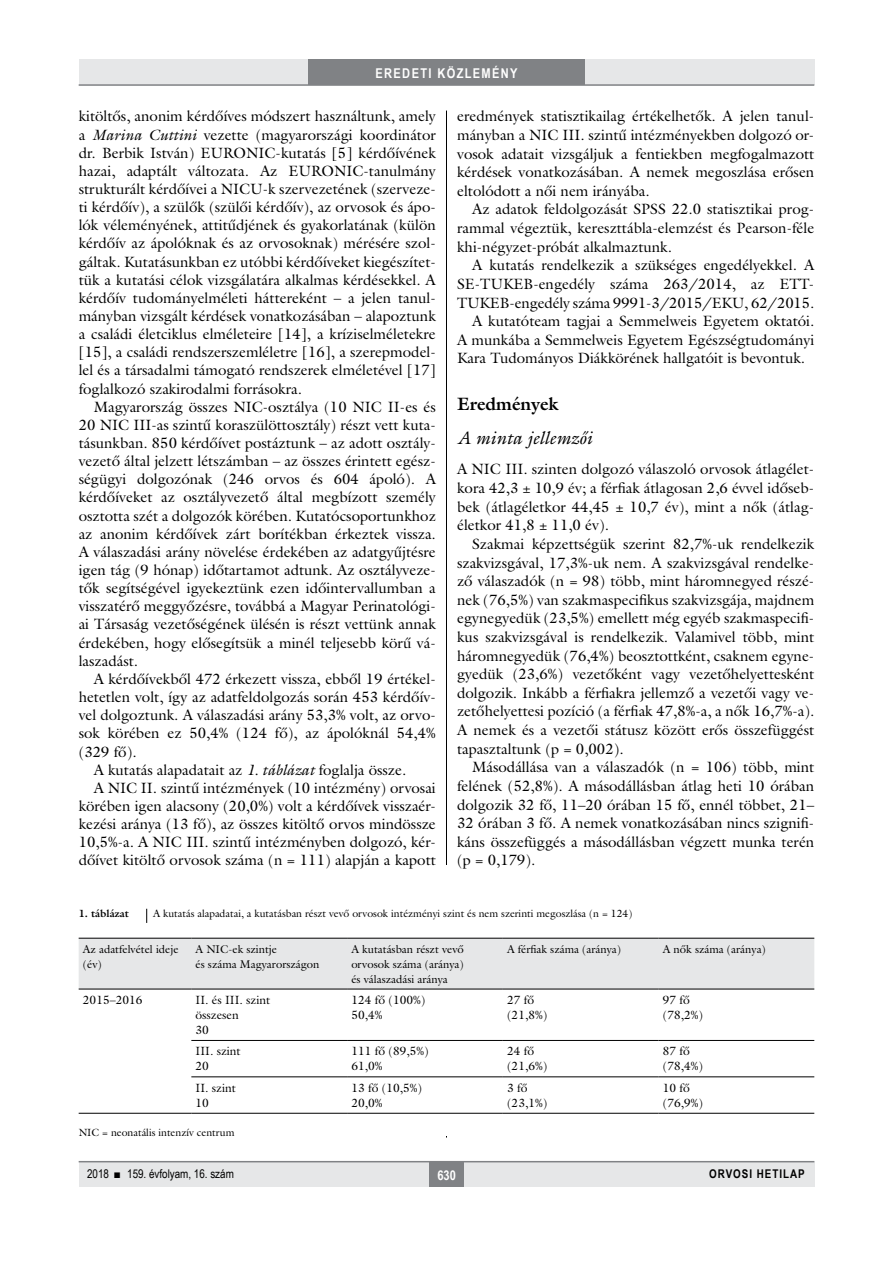
<style>
.page{position:relative;width:893px;height:1263px;background:#fff}
.page>*{position:absolute;margin:0;border:0;box-sizing:border-box;transform-origin:0 0}
.alcimkurziv{font:italic 18px "Galliard Reg";color:#000}
.alcimbold{font:700 18px "Galliard Reg";color:#000}
.Body_Text{font:15px/18.6px "Galliard Reg";color:#000;text-align:justify}
.Body_tompa{font:15px/18.1px "Galliard Reg";color:#000;text-align:justify}
.t1{font:700 13.5px "Arial Narrow";letter-spacing:.1em;color:#fff}
.tabla{font:12px "Galliard Reg";color:#000}
.t2{font:12px "Arial Narrow";color:#000}
.t3{font:700 12px "Arial Narrow";letter-spacing:.08em;color:#000}
.tablafej{font:11.25px/15px "Galliard Reg";color:#000}
.kepalairas2{font:10.5px "Galliard Reg";color:#000}
.kepalairas1{font:700 10.5px "Galliard Reg";color:#000}
.s1{font-style:italic}
</style>
<div class="page">
<div style="left:79px;top:1161px;width:735px;height:25px;background:#e6e7e8"></div>
<hr style="left:79px;top:1161px;width:735px;height:1px;background:#808285">
<div style="left:430px;top:1161px;width:34px;height:25px;background:#808285"></div>
<div style="left:79px;top:60px;width:735px;height:25px;background:#e6e7e8"></div>
<div style="left:308px;top:60px;width:277px;height:25px;background:#808285"></div>
<hr style="left:79px;top:84px;width:735px;height:2px;background:#808285">
<hr style="left:446px;top:111px;width:1px;height:1026px;background:#000">
<div style="left:79px;top:865px;width:735px;height:271px;background:#fff"></div>
<svg style="left:146px;top:909px;width:1px;height:14px"></svg>
<div style="left:79px;top:939px;width:735px;height:50px;background:#e6e7e8"></div>
<hr style="left:191px;top:1040px;width:156px;height:1px;background:#000">
<hr style="left:347px;top:1040px;width:156px;height:1px;background:#000">
<hr style="left:503px;top:1040px;width:156px;height:1px;background:#000">
<hr style="left:659px;top:1040px;width:155px;height:1px;background:#000">
<hr style="left:191px;top:1076px;width:156px;height:1px;background:#000">
<hr style="left:347px;top:1076px;width:156px;height:1px;background:#000">
<hr style="left:503px;top:1076px;width:156px;height:1px;background:#000">
<hr style="left:659px;top:1076px;width:155px;height:1px;background:#000">
<hr style="left:191px;top:1113px;width:156px;height:1px;background:#000">
<hr style="left:347px;top:1113px;width:156px;height:1px;background:#000">
<hr style="left:503px;top:1113px;width:156px;height:1px;background:#000">
<hr style="left:659px;top:1113px;width:155px;height:1px;background:#000">
<hr style="left:79px;top:1113px;width:112px;height:1px;background:#000">
<hr style="left:79px;top:938px;width:112px;height:1px;background:#000">
<hr style="left:191px;top:938px;width:156px;height:1px;background:#000">
<hr style="left:347px;top:938px;width:156px;height:1px;background:#000">
<hr style="left:503px;top:938px;width:156px;height:1px;background:#000">
<hr style="left:659px;top:938px;width:155px;height:1px;background:#000">
<hr style="left:79px;top:989px;width:112px;height:1px;background:#000">
<hr style="left:191px;top:989px;width:156px;height:1px;background:#000">
<hr style="left:347px;top:989px;width:156px;height:1px;background:#000">
<hr style="left:503px;top:989px;width:156px;height:1px;background:#000">
<hr style="left:659px;top:989px;width:155px;height:1px;background:#000">
<p class="t1" style="left:375px;top:63px;width:144px">EREDETI KÖZLEMÉNY</p>
<p class="Body_tompa" style="left:79px;top:107px;width:359px">kitöltős, anonim kérdőíves módszert használtunk, amely a <span class="s1">Marina Cuttini</span> vezette (magyarországi koordinátor dr. Berbik István) EURONIC-kutatás [5] kérdőívének hazai, adaptált változata. Az EURONIC-tanulmány strukturált kérdőívei a NICU-k szervezetének (szerveze&shy;ti kérdőív), a szülők (szülői kérdőív), az orvosok és ápo&shy;lók véleményének, attitűdjének és gyakorlatának (külön kérdőív az ápolóknak és az orvosoknak) mérésére szol&shy;gáltak. Kutatásunkban ez utóbbi kérdőíveket kiegészítet&shy;tük a kutatási célok vizsgálatára alkalmas kérdésekkel. A kérdőív tudományelméleti háttereként – a jelen tanul&shy;mányban vizsgált kérdések vonatkozásában – alapoztunk a családi életciklus elméleteire [14], a kríziselméletekre [15], a családi rendszerszemléletre [16], a szerepmodel&shy;lel és a társadalmi támogató rendszerek elméletével [17] foglalkozó szakirodalmi forrásokra.</p>
<p class="Body_Text" style="left:79px;top:397px;width:359px;line-height:18.1px;text-indent:15px">Magyarország összes NIC-osztálya (10 NIC II-es és 20 NIC III-as szintű koraszülöttosztály) részt vett kuta&shy;tásunkban. 850 kérdőívet postáztunk – az adott osztály&shy;vezető által jelzett létszámban – az összes érintett egész&shy;ségügyi dolgozónak (246 orvos és 604 ápoló). A kérdőíveket az osztályvezető által megbízott személy osztotta szét a dolgozók körében. Kutatócsoportunkhoz az anonim kérdőívek zárt borítékban érkeztek vissza.<br>A válaszadási arány növelése érdekében az adatgyűjtésre igen tág (9 hónap) időtartamot adtunk. Az osztályveze&shy;tők segítségével igyekeztünk ezen időintervallumban a visszatérő meggyőzésre, továbbá a Magyar Perinatológi&shy;ai Társaság vezetőségének ülésén is részt vettünk annak érdekében, hogy elősegítsük a minél teljesebb körű vá&shy;laszadást.</p>
<p class="Body_Text" style="left:79px;top:669px;width:359px;line-height:18.1px;text-indent:15px">A kérdőívekből 472 érkezett vissza, ebből 19 értékel&shy;hetetlen volt, így az adatfeldolgozás során 453 kérdőív&shy;vel dolgoztunk. A válaszadási arány 53,3% volt, az orvo&shy;sok körében ez 50,4% (124 fő), az ápolóknál 54,4% (329 fő).</p>
<p class="Body_Text" style="left:94px;top:760px;width:314px">A kutatás alapadatait az <span class="s1">1. táblázat</span> foglalja össze.</p>
<p class="Body_Text" style="left:79px;top:778px;width:359px;line-height:18.1px;text-indent:15px">A NIC II. szintű intézmények (10 intézmény) orvosai körében igen alacsony (20,0%) volt a kérdőívek visszaér&shy;kezési aránya (13 fő), az összes kitöltő orvos mindössze 10,5%-a. A NIC III. szintű intézményben dolgozó, kér&shy;dőívet kitöltő orvosok száma (n = 111) alapján a kapott</p>
<p class="Body_Text" style="left:457px;top:107px;width:359px">eredmények statisztikailag értékelhetők. A jelen tanul&shy;mányban a NIC III. szintű intézményekben dolgozó or&shy;vosok adatait vizsgáljuk a fentiekben megfogalmazott kérdések vonatkozásában. A nemek megoszlása erősen eltolódott a női nem irányába.</p>
<p class="Body_Text" style="left:457px;top:200px;width:359px;text-indent:15px">Az adatok feldolgozását SPSS 22.0 statisztikai prog&shy;rammal végeztük, kereszttábla-elemzést és Pearson-féle khi-négyzet-próbát alkalmaztunk.</p>
<p class="Body_Text" style="left:457px;top:256px;width:359px;text-indent:15px">A kutatás rendelkezik a szükséges engedélyekkel. A SE-TUKEB-engedély száma 263/2014, az ETT-TUKEB-engedély száma 9991-3/2015/EKU, 62/2015.</p>
<p class="Body_Text" style="left:457px;top:312px;width:359px;text-indent:15px">A kutatóteam tagjai a Semmelweis Egyetem oktatói.<br>A munkába a Semmelweis Egyetem Egészségtudományi Kara Tudományos Diákkörének hallgatóit is bevontuk.</p>
<p class="alcimbold" style="left:457px;top:392px;width:103px">Eredmények</p>
<p class="alcimkurziv" style="left:457px;top:426px;width:137px">A minta jellemzői</p>
<p class="Body_tompa" style="left:457px;top:460px;width:359px;line-height:18.6px">A NIC III. szinten dolgozó válaszoló orvosok átlagélet&shy;kora 42,3 ± 10,9 év; a férfiak átlagosan 2,6 évvel időseb&shy;bek (átlagéletkor 44,45 ± 10,7 év), mint a nők (átlag&shy;életkor 41,8 ± 11,0 év).</p>
<p class="Body_Text" style="left:457px;top:534px;width:359px;text-indent:15px">Szakmai képzettségük szerint 82,7%-uk rendelkezik szakvizsgával, 17,3%-uk nem. A szakvizsgával rendelke&shy;ző válaszadók (n = 98) több, mint háromnegyed részé&shy;nek (76,5%) van szakmaspecifikus szakvizsgája, majdnem egynegyedük (23,5%) emellett még egyéb szakmaspecifi&shy;kus szakvizsgával is rendelkezik. Valamivel több, mint háromnegyedük (76,4%) beosztottként, csaknem egyne&shy;gyedük (23,6%) vezetőként vagy vezetőhelyettesként dolgozik. Inkább a férfiakra jellemző a vezetői vagy ve&shy;zetőhelyettesi pozíció (a férfiak 47,8%-a, a nők 16,7%-a).<br>A nemek és a vezetői státusz között erős összefüggést tapasztaltunk (p = 0,002).</p>
<p class="Body_Text" style="left:457px;top:758px;width:359px;text-indent:15px">Másodállása van a válaszadók (n = 106) több, mint felének (52,8%). A másodállásban átlag heti 10 órában dolgozik 32 fő, 11–20 órában 15 fő, ennél többet, 21– 32 órában 3 fő. A nemek vonatkozásában nincs szignifi&shy;káns összefüggés a másodállásban végzett munka terén (p = 0,179).</p>
<p class="kepalairas1" style="left:79px;top:907px;width:52px">1. táblázat</p>
<p class="kepalairas2" style="left:153px;top:907px;width:481px">A kutatás alapadatai, a kutatásban részt vevő orvosok intézményi szint és nem szerinti megoszlása (n = 124)</p>
<p class="tablafej" style="left:83px;top:941px;width:97px">Az adatfelvétel ideje</p>
<p class="tablafej" style="left:83px;top:956px;width:20px">(év)</p>
<p class="tablafej" style="left:196px;top:941px;width:125px">A NIC-ek szintje<br>és száma Magyarországon</p>
<p class="tablafej" style="left:351px;top:941px;width:114px">A kutatásban részt vevő orvosok száma (aránya)</p>
<p class="tablafej" style="left:351px;top:971px;width:98px">és válaszadási aránya</p>
<p class="tablafej" style="left:507px;top:941px;width:116px">A férfiak száma (aránya)</p>
<p class="tablafej" style="left:663px;top:941px;width:105px">A nők száma (aránya)</p>
<p class="tabla" style="left:83px;top:992px;width:61px">2015–2016</p>
<p class="tabla" style="left:196px;top:992px;width:76px">II. és III. szint</p>
<p class="tabla" style="left:196px;top:1007px;width:45px">összesen</p>
<p class="tabla" style="left:196px;top:1022px;width:15px">30</p>
<p class="tabla" style="left:351px;top:992px;width:76px">124 fő (100%)</p>
<p class="tabla" style="left:351px;top:1007px;width:33px">50,4%</p>
<p class="tabla" style="left:507px;top:992px;width:29px">27 fő</p>
<p class="tabla" style="left:507px;top:1007px;width:42px">(21,8%)</p>
<p class="tabla" style="left:663px;top:992px;width:29px">97 fő</p>
<p class="tabla" style="left:663px;top:1007px;width:42px">(78,2%)</p>
<p class="tabla" style="left:196px;top:1044px;width:47px">III. szint</p>
<p class="tabla" style="left:196px;top:1059px;width:15px">20</p>
<p class="tabla" style="left:351px;top:1044px;width:79px">111 fő (89,5%)</p>
<p class="tabla" style="left:351px;top:1059px;width:33px">61,0%</p>
<p class="tabla" style="left:507px;top:1044px;width:29px">24 fő</p>
<p class="tabla" style="left:507px;top:1059px;width:42px">(21,6%)</p>
<p class="tabla" style="left:663px;top:1044px;width:29px">87 fő</p>
<p class="tabla" style="left:663px;top:1059px;width:42px">(78,4%)</p>
<p class="tabla" style="left:196px;top:1080px;width:42px">II. szint</p>
<p class="tabla" style="left:196px;top:1095px;width:15px">10</p>
<p class="tabla" style="left:351px;top:1080px;width:72px">13 fő (10,5%)</p>
<p class="tabla" style="left:351px;top:1095px;width:33px">20,0%</p>
<p class="tabla" style="left:507px;top:1080px;width:22px">3 fő</p>
<p class="tabla" style="left:507px;top:1095px;width:42px">(23,1%)</p>
<p class="tabla" style="left:663px;top:1080px;width:29px">10 fő</p>
<p class="tabla" style="left:663px;top:1095px;width:42px">(76,9%)</p>
<p class="kepalairas2" style="left:79px;top:1126px;width:157px">NIC = neonatális intenzív centrum</p>
<p class="t2" style="left:87px;top:1165px;width:148px">2018 ■ 159. évfolyam, 16. szám</p>
<p class="t1" style="left:437px;top:1165px;width:20px">630</p>
<p class="t3" style="left:709px;top:1165px;width:97px">ORVOSI HETILAP</p>
</div>
